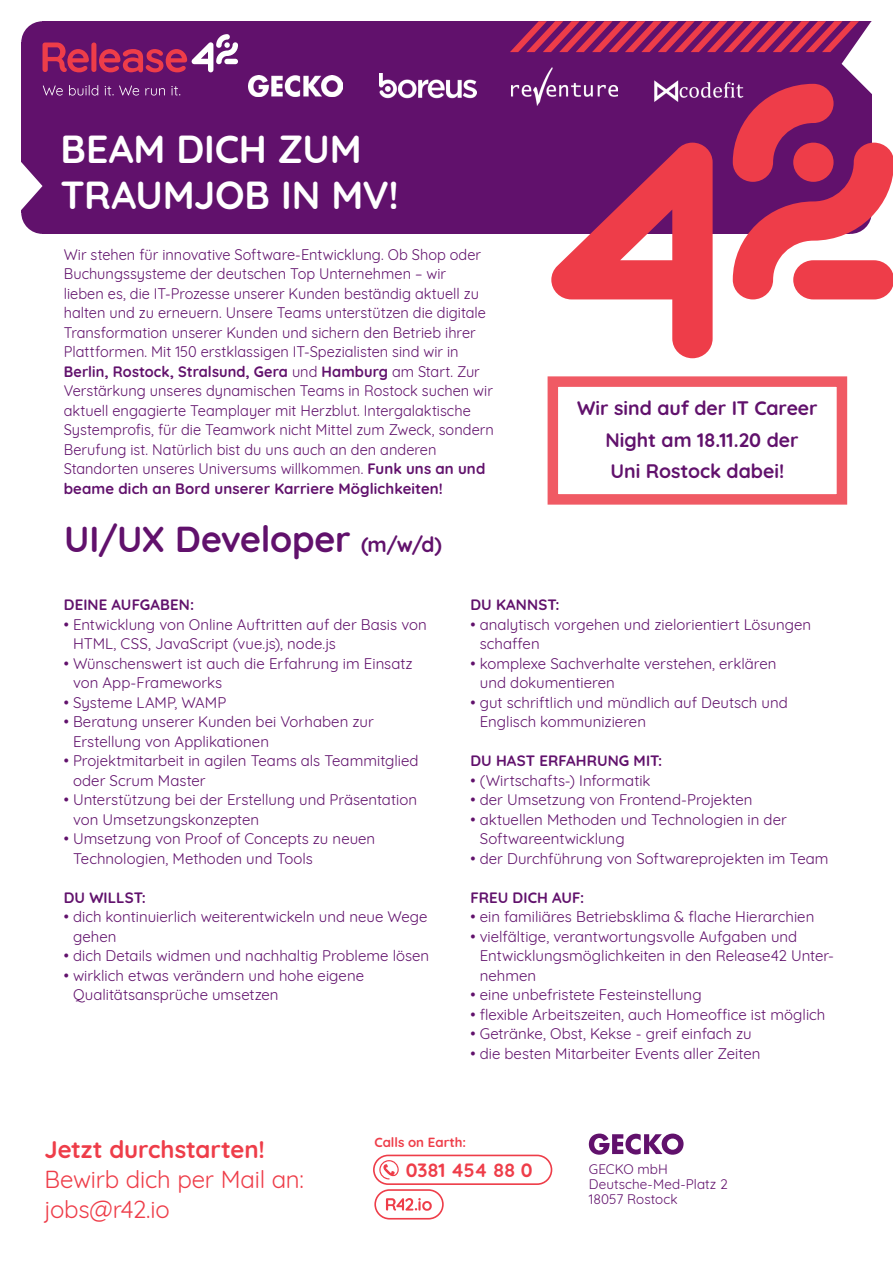
<style>
.page{position:relative;width:893px;height:1263px;background:#fff}
.page>*{position:absolute;margin:0;border:0;box-sizing:border-box;transform-origin:0 0}
.t1{font:700 39px "Quicksand";letter-spacing:-.005em;color:#fff}
.t2{font:700 36px "Quicksand";letter-spacing:-.005em;color:#61116c}
.t3{font:24px/30px "Quicksand";letter-spacing:-.01em;color:#ee3d49}
.t4{font:700 24px "Quicksand";letter-spacing:-.005em;color:#ee3d49}
.t5{font:700 19.5px/31.5px "Quicksand";color:#61116c;text-align:center}
.t6{font:700 19.2px "Quicksand";letter-spacing:-.01em;color:#ee3d49}
.t7{font:15px/19.5px "Quicksand";color:#61116c}
.t8{font:700 15px "Quicksand";letter-spacing:.005em;color:#61116c}
.t9{font:13.5px/15px "Quicksand";letter-spacing:.005em;color:#61116c}
.t10{font:700 13.2px "Quicksand";color:#ee3d49}
.s1{font-weight:700}
.s2{font-size:21px}
</style>
<div class="page">
<div style="left:21px;top:21px;width:43px;height:43px;background:#61116c;border-radius:50%"></div>
<div style="left:43px;top:21px;width:807px;height:213px;background:#61116c"></div>
<svg style="left:43px;top:34px;width:195px;height:38px"></svg>
<svg style="left:43px;top:85px;width:137px;height:11px"></svg>
<svg style="left:510px;top:21px;width:362px;height:85px"></svg>
<svg style="left:21px;top:138px;width:22px;height:96px"></svg>
<svg style="left:551px;top:84px;width:342px;height:274px"></svg>
<div style="left:373px;top:1154px;width:179px;height:31px;border:2px solid #ee3d49;border-radius:14px"></div>
<svg style="left:379px;top:1160px;width:20px;height:19px"></svg>
<div style="left:374px;top:1189px;width:70px;height:30px;border:2px solid #ee3d49;border-radius:14px"></div>
<svg style="left:386px;top:1198px;width:46px;height:13px"></svg>
<svg style="left:589px;top:1133px;width:95px;height:22px"></svg>
<div style="left:548px;top:376px;width:299px;height:129px;border:10px solid #ee3d49"></div>
<img style="left:379px;top:73px;width:97px;height:26px">
<img style="left:249px;top:75px;width:93px;height:22px">
<img style="left:511px;top:68px;width:106px;height:37px">
<img style="left:645px;top:53px;width:105px;height:75px">
<h1 class="t1" style="left:61px;top:117px;width:303px">BEAM DICH ZUM</h1>
<h1 class="t1" style="left:61px;top:163px;width:340px">TRAUMJOB IN MV!</h1>
<p class="t7" style="left:64px;top:243px;width:432px">Wir stehen für innovative Software-Entwicklung. Ob Shop oder Buchungssysteme der deutschen Top Unternehmen – wir<br>lieben es, die IT-Prozesse unserer Kunden beständig aktuell zu halten und zu erneuern. Unsere Teams unterstützen die digitale Transformation unserer Kunden und sichern den Betrieb ihrer Plattformen. Mit 150 erstklassigen IT-Spezialisten sind wir in <span class="s1">Berlin, Rostock, Stralsund, Gera</span> und <span class="s1">Hamburg</span> am Start. Zur Verstärkung unseres dynamischen Teams in Rostock suchen wir aktuell engagierte Teamplayer mit Herzblut. Intergalaktische Systemprofis, für die Teamwork nicht Mittel zum Zweck, sondern Berufung ist. Natürlich bist du uns auch an den anderen Standorten unseres Universums willkommen. <span class="s1">Funk uns an und beame dich an Bord unserer Karriere Möglichkeiten!</span></p>
<h2 class="t2" style="left:64px;top:509px;width:379px">UI/UX Developer <span class="s2">(m/w/d)</span></h2>
<h3 class="t5" style="left:577px;top:391px;width:242px">Wir sind auf der IT Career<br>Night am 18.11.20 der<br>Uni Rostock dabei!</h3>
<p class="t8" style="left:64px;top:593px;width:132px">DEINE AUFGABEN:</p>
<p class="t7" style="left:73px;top:613px;width:355px;text-indent:-9px">• Entwicklung von Online Auftritten auf der Basis von<br>HTML, CSS, JavaScript (vue.js), node.js</p>
<p class="t7" style="left:73px;top:652px;width:341px;text-indent:-9px">• Wünschenswert ist auch die Erfahrung im Einsatz von App-Frameworks</p>
<p class="t7" style="left:64px;top:691px;width:164px">• Systeme LAMP, WAMP</p>
<p class="t7" style="left:73px;top:711px;width:302px;text-indent:-9px">• Beratung unserer Kunden bei Vorhaben zur<br>Erstellung von Applikationen</p>
<p class="t7" style="left:73px;top:750px;width:347px;text-indent:-9px">• Projektmitarbeit in agilen Teams als Teammitglied oder Scrum Master</p>
<p class="t7" style="left:73px;top:789px;width:345px;text-indent:-9px">• Unterstützung bei der Erstellung und Präsentation von Umsetzungskonzepten</p>
<p class="t7" style="left:73px;top:828px;width:304px;text-indent:-9px">• Umsetzung von Proof of Concepts zu neuen<br>Technologien, Methoden und Tools</p>
<p class="t8" style="left:64px;top:885px;width:84px">DU WILLST:</p>
<p class="t7" style="left:73px;top:906px;width:356px;text-indent:-9px">• dich kontinuierlich weiterentwickeln und neue Wege gehen</p>
<p class="t7" style="left:64px;top:945px;width:367px">• dich Details widmen und nachhaltig Probleme lösen</p>
<p class="t7" style="left:73px;top:964px;width:292px;text-indent:-9px">• wirklich etwas verändern und hohe eigene<br>Qualitätsansprüche umsetzen</p>
<p class="t8" style="left:470px;top:593px;width:91px">DU KANNST:</p>
<p class="t7" style="left:480px;top:613px;width:333px;text-indent:-9px">• analytisch vorgehen und zielorientiert Lösungen schaffen</p>
<p class="t7" style="left:480px;top:652px;width:298px;text-indent:-9px">• komplexe Sachverhalte verstehen, erklären und dokumentieren</p>
<p class="t7" style="left:480px;top:691px;width:309px;text-indent:-9px">• gut schriftlich und mündlich auf Deutsch und<br>Englisch kommunizieren</p>
<p class="t8" style="left:470px;top:749px;width:193px">DU HAST ERFAHRUNG MIT:</p>
<p class="t7" style="left:470px;top:769px;width:182px">• (Wirtschafts-) Informatik</p>
<p class="t7" style="left:470px;top:789px;width:284px">• der Umsetzung von Frontend-Projekten</p>
<p class="t7" style="left:480px;top:808px;width:308px;text-indent:-9px">• aktuellen Methoden und Technologien in der<br>Softwareentwicklung</p>
<p class="t7" style="left:470px;top:847px;width:360px">• der Durchführung von Softwareprojekten im Team</p>
<p class="t8" style="left:470px;top:885px;width:115px">FREU DICH AUF:</p>
<p class="t7" style="left:470px;top:906px;width:345px">• ein familiäres Betriebsklima &amp; flache Hierarchien</p>
<p class="t7" style="left:480px;top:925px;width:356px;text-indent:-9px">• vielfältige, verantwortungsvolle Aufgaben und<br>Entwicklungsmöglichkeiten in den Release42 Unter&shy;nehmen</p>
<p class="t7" style="left:470px;top:984px;width:233px">• eine unbefristete Festeinstellung</p>
<p class="t7" style="left:470px;top:1003px;width:356px">• flexible Arbeitszeiten, auch Homeoffice ist möglich</p>
<p class="t7" style="left:470px;top:1023px;width:283px">• Getränke, Obst, Kekse - greif einfach zu</p>
<p class="t7" style="left:470px;top:1042px;width:291px">• die besten Mitarbeiter Events aller Zeiten</p>
<h3 class="t4" style="left:45px;top:1130px;width:222px">Jetzt durchstarten!</h3>
<h3 class="t3" style="left:45px;top:1162px;width:261px">Bewirb dich per Mail an: jobs@r42.io</h3>
<p class="t10" style="left:374px;top:1132px;width:93px">Calls on Earth:</p>
<p class="t6" style="left:406px;top:1154px;width:128px">0381 454 88 0</p>
<p class="t9" style="left:589px;top:1161px;width:140px">GECKO mbH<br>Deutsche-Med-Platz 2<br>18057 Rostock</p>
</div>
